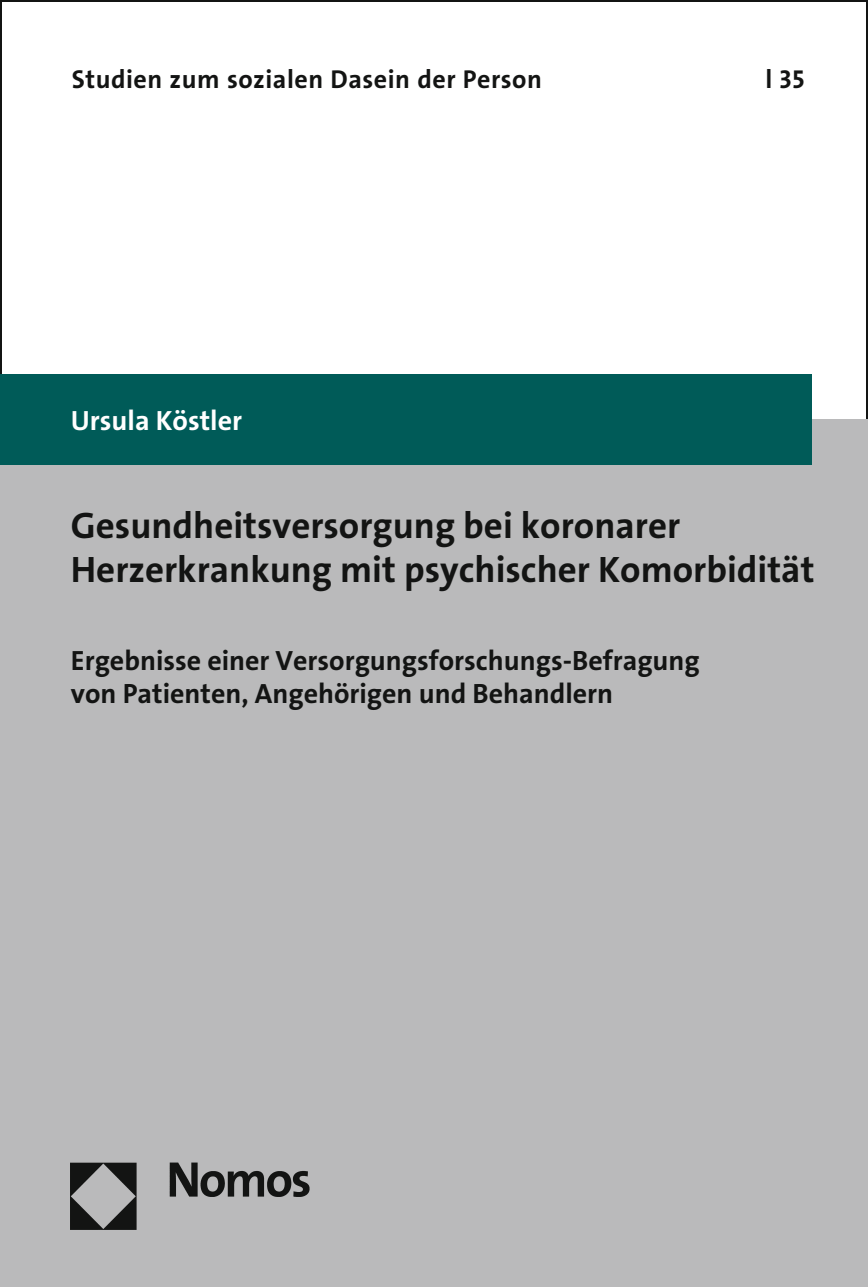
<style>
.page{position:relative;width:868px;height:1287px;background:#fff}
.page>*{position:absolute;margin:0;border:0;box-sizing:border-box;transform-origin:0 0}
.t1{font:700 37px/44.4px "The Sans Os F";color:#131413}
.t2{font:700 28px/33.6px "The Sans Os F";color:#131413}
.t3{font:700 28px "The Sans Os F";color:#fff}
.t4{font:700 26px "The Sans Os F";letter-spacing:.02em;color:#131413}
</style>
<div class="page">
<div style="left:0;top:420px;width:867px;height:867px;background:#bababb"></div>
<div style="left:0;top:374px;width:811px;height:91px;background:#005b58"></div>
<img style="left:70px;top:1162px;width:240px;height:68px">
<p class="t4" style="left:72px;top:62px;width:471px">Studien zum sozialen Dasein der Person</p>
<p class="t4" style="left:765px;top:62px;width:40px">l 35</p>
<p class="t3" style="left:71px;top:403px;width:173px">Ursula Köstler</p>
<h1 class="t1" style="left:71px;top:503px;width:745px">Gesundheitsversorgung bei koronarer<br>Herzerkrankung mit psychischer Komorbidität</h1>
<p class="t2" style="left:71px;top:644px;width:630px">Ergebnisse einer Versorgungsforschungs-Befragung von Patienten, Angehörigen und Behandlern</p>
</div>
